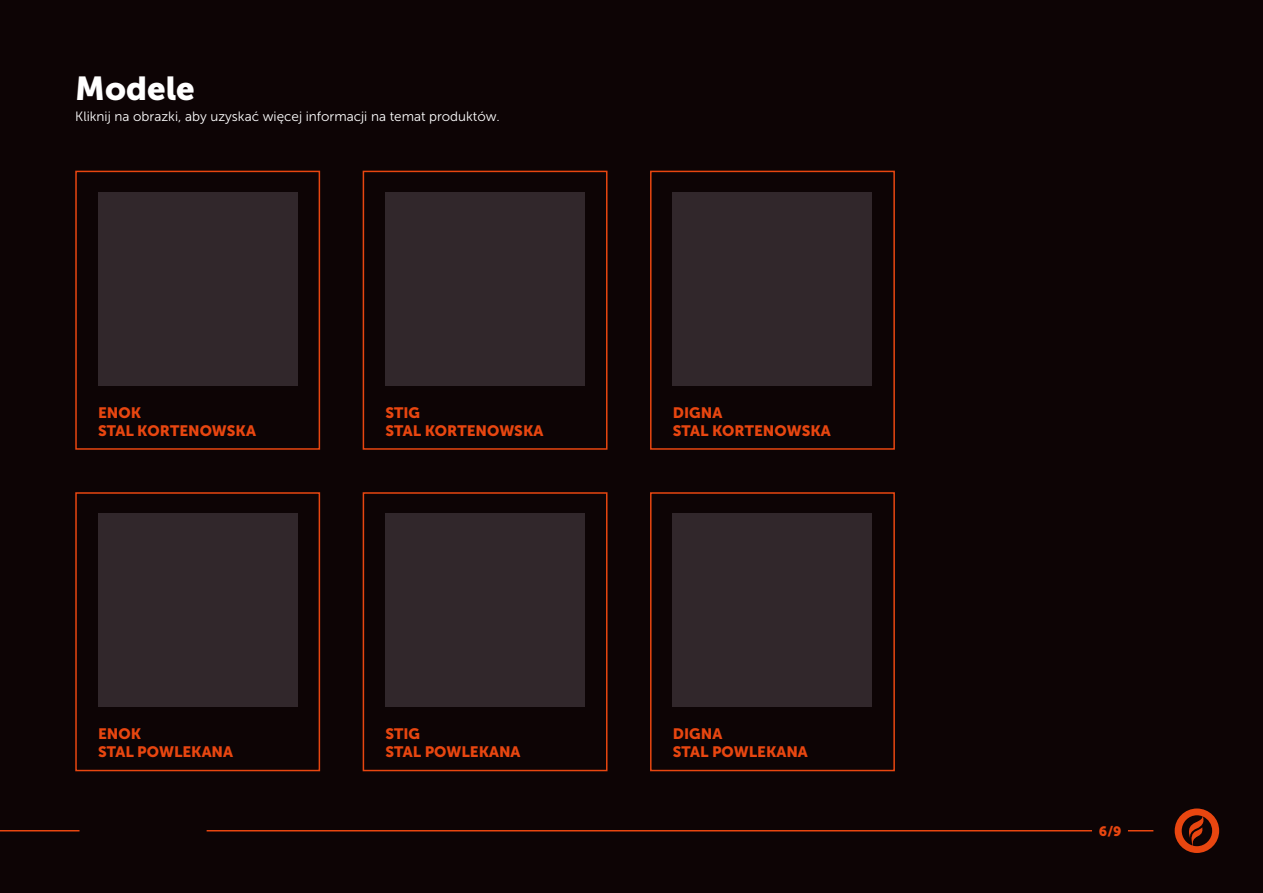
<style>
.page{position:relative;width:1263px;height:893px;background:#0d0405}
.page>*{position:absolute;margin:0;border:0;box-sizing:border-box;transform-origin:0 0}
.t1{font:33px "Museo Sans 900";color:#fff}
.t2{font:15px/18px "Museo Sans 900";color:#e84610}
.t3{font:13.5px "Museo Sans 300";color:#fff}
.t4{font:13.5px "Museo Sans 900";color:#e84610}
</style>
<div class="page">
<svg style="left:1128px;top:830px;width:25px;height:1px"></svg>
<hr style="left:0;top:830px;width:80px;height:1px;background:#e84610">
<svg style="left:1175px;top:808px;width:44px;height:45px"></svg>
<hr style="left:207px;top:830px;width:885px;height:1px;background:#e84610">
<div style="left:650px;top:492px;width:245px;height:279px;border:2px solid #e84610"></div>
<div style="left:650px;top:171px;width:245px;height:279px;border:2px solid #e84610"></div>
<div style="left:75px;top:171px;width:245px;height:279px;border:2px solid #e84610"></div>
<div style="left:75px;top:492px;width:245px;height:279px;border:2px solid #e84610"></div>
<div style="left:363px;top:171px;width:244px;height:279px;border:2px solid #e84610"></div>
<div style="left:363px;top:492px;width:244px;height:279px;border:2px solid #e84610"></div>
<div style="left:673px;top:513px;width:199px;height:194px;background:#31272b"></div>
<div style="left:673px;top:192px;width:199px;height:193px;background:#31272b"></div>
<div style="left:98px;top:192px;width:199px;height:193px;background:#31272b"></div>
<div style="left:98px;top:513px;width:199px;height:194px;background:#31272b"></div>
<div style="left:385px;top:192px;width:200px;height:193px;background:#31272b"></div>
<div style="left:385px;top:513px;width:200px;height:194px;background:#31272b"></div>
<h1 class="t1" style="left:75px;top:70px;width:121px">Modele</h1>
<p class="t3" style="left:75px;top:109px;width:426px">Kliknij na obrazki, aby uzyskać więcej informacji na temat produktów.</p>
<p class="t2" style="left:98px;top:403px;width:159px">ENOK<br>STAL KORTENOWSKA</p>
<p class="t2" style="left:385px;top:403px;width:159px">STIG<br>STAL KORTENOWSKA</p>
<p class="t2" style="left:673px;top:403px;width:159px">DIGNA<br>STAL KORTENOWSKA</p>
<p class="t2" style="left:98px;top:725px;width:136px">ENOK<br>STAL POWLEKANA</p>
<p class="t2" style="left:385px;top:725px;width:136px">STIG<br>STAL POWLEKANA</p>
<p class="t2" style="left:673px;top:725px;width:136px">DIGNA<br>STAL POWLEKANA</p>
<p class="t4" style="left:1099px;top:823px;width:24px">6/9</p>
</div>
